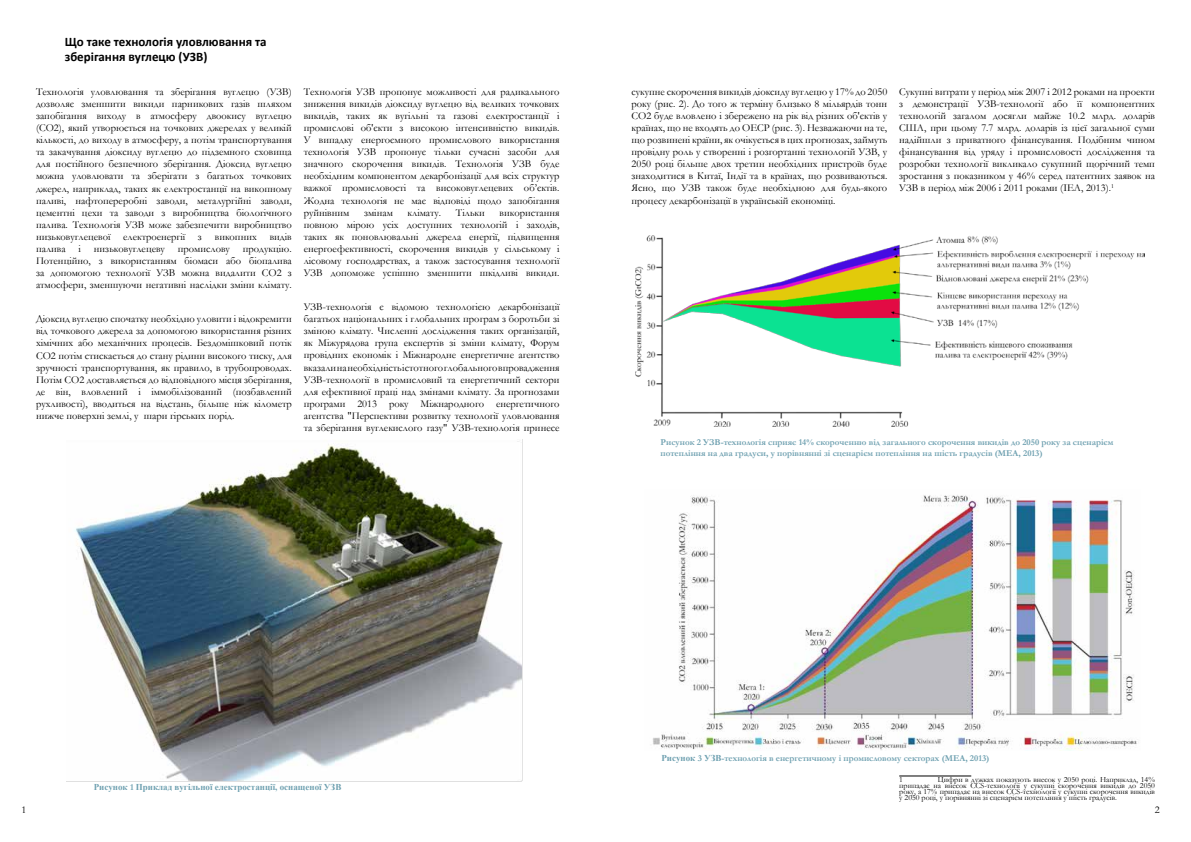
<style>
.page{position:relative;width:1191px;height:842px;background:#fff}
.page>*{position:absolute;margin:0;border:0;box-sizing:border-box;transform-origin:0 0}
.t1{font:700 13px/15px "Calibri";letter-spacing:-.005em;color:#000}
.t2{font:10.5px/12.1px "Garamond";color:#000;text-align:justify}
.t3{font:700 9px/10.8px "Garamond";color:#6ea0b0}
.t4{font:700 9px "Times New Roman";color:#6ea0b0}
.t5{font:8px/6px "Garamond";color:#000;text-align:justify}
.s1{font-family:"Garamond"}
.s2{font-family:"Times New Roman"}
</style>
<div class="page">
<img style="left:74px;top:441px;width:448px;height:340px">
<img style="left:653px;top:495px;width:484px;height:255px">
<hr style="left:899px;top:775px;width:72px;height:1px;background:#000">
<img style="left:635px;top:235px;width:509px;height:191px">
<p class="t1" style="left:65px;top:34px;width:203px">Що таке технологія уловлювання та зберігання вуглецю (УЗВ)</p>
<p class="t2" style="left:36px;top:85px;width:257px">Технологія уловлювання та зберігання вуглецю (УЗВ) дозволяє зменшити викиди парникових газів шляхом запобігання виходу в атмосферу двоокису вуглецю (CO2), який утворюється на точкових джерелах у великій кількості, до виходу в атмосферу, а потім транспортування та закачування діоксиду вуглецю до підземного сховища для постійного безпечного зберігання. Діоксид вуглецю можна уловлювати та зберігати з багатьох точкових джерел, наприклад, таких як електростанції на викопному паливі, нафтопереробні заводи, металургійні заводи, цементні цехи та заводи з виробництва біологічного палива. Технологія УЗВ може забезпечити виробництво низьковуглецевої електроенергії з викопних видів палива і низьковуглецеву промислову продукцію.<br>Потенційно, з використанням біомаси або біопалива за допомогою технології УЗВ можна видалити CO2 з атмосфери, зменшуючи негативні наслідки зміни клімату.</p>
<p class="t2" style="left:36px;top:313px;width:257px">Діоксид вуглецю спочатку необхідно уловити і відокремити від точкового джерела за допомогою використання різних хімічних або механічних процесів. Б ездомішковий потік СО 2 потім стискається до стану рідини високого тиску, для зручності транспортування, як правило, в трубопроводах.<br>Потім CO2 доставляється до відповідного місця зберігання, де він, вловлений і іммобілізований (позбавлений рухливості), вводиться на відстань, більше ніж кілометр нижче поверхні землі, у шари гірських порід.</p>
<p class="t2" style="left:304px;top:85px;width:257px">Технологія УЗВ пропонує можливості для радикального зниження викидів діоксиду вуглецю від великих точкових викидів, таких як вугільні та газові електростанції і промислові об'єкти з високою інтенсивністю викидів.<br>У випадку енергоємного промислового використання технологія УЗВ пропонує тільки сучасні засоби для значного скорочення викидів. Технологія УЗВ буде необхідним компонентом декарбонізації для всіх структур важкої промисловості та високовуглецевих об’єктів.<br>Жодна технологія не має відповіді щодо запобігання руйнівним</p>
<p class="t2" style="left:364px;top:206px;width:30px">змінам</p>
<p class="t2" style="left:407px;top:206px;width:79px">клімату. Тільки</p>
<p class="t2" style="left:304px;top:206px;width:258px;text-indent:196px">використання повною мірою усіх доступних технологій і заходів, таких як поновлювальні джерела енергії, підвищення енергоефективності, скорочення викидів у сільському і лісовому господарствах, а також застосування технології УЗВ допоможе успішно зменшити шкідливі викиди.</p>
<p class="t2" style="left:304px;top:301px;width:258px">УЗВ-технологія є відомою технологією декарбонізації багатьох національних і глобальних програм з боротьби зі зміною клімату. Численні дослідження таких організацій, як Міжурядова група експертів зі зміни клімату, Ф орум провідних економік і Міжнародне енергетичне агентство вказалинанеобхідністьістотногоглобальноговпровадження УЗВ-технології в промисловий та енергетичний сектори для ефективної праці над змінами клімату. За прогнозами програми 2013 року Міжнародного енергетичного агентства "Перспективи розвитку технології уловлювання та зберігання вуглекислого газу" УЗВ-технологія принесе</p>
<p class="t2" style="left:631px;top:85px;width:257px">сукупне скорочення викидів діоксиду вуглецю у 17% до 2050 року (рис. 2). До того ж терміну близько 8 мільярдів тонн CO2 буде вловлено і збережено на рік від різних об'єктів у країнах, що не входять до ОЕСР</p>
<p class="t2" style="left:631px;top:121px;width:257px;text-indent:140px">(рис. 3). Незважаючи на те, що розвинені країни, як очікується в цих прогнозах, займуть провідну роль у створенні і розгортанні технологій УЗВ, у 2050 році більше двох третин необхідних пристроїв буде знаходитися в Китаї, Індії та в країнах, що розвиваються.<br>Ясно, що УЗВ також буде необхідною для будь-якого процесу декарбонізації в українській економіці.</p>
<p class="t2" style="left:899px;top:85px;width:257px">Сукупні витрати у період між 2007 і 2012 роками на проекти з демонстрації УЗВ-технології або її компонентних технологій загалом досягли майже 10.2 млрд. доларів США</p>
<p class="t2" style="left:899px;top:121px;width:257px;text-indent:25px">, при цьому 7.7 млрд. доларів із цієї загальної суми надійшли з приватного фінансування. П одібним чином фінансування від уряду і промисловості дослідження та розробки технології викликало сукупний щорічний темп зростання з показником у 46% серед патентних заявок на УЗВ в період між 2006 і 2011 роками (IEA, 2013).<sup>1</sup></p>
<p class="t3" style="left:660px;top:437px;width:454px;text-indent:60px">-технологія сприяє 14% скороченню від загального скорочення викидів до 2050 року за сценарієм потепління на два градуси, у порівнянні зі сценарієм потепління на шість градусів (МEA, 2013)</p>
<p class="t3" style="left:660px;top:437px;width:50px">Рисунок 2 УЗВ</p>
<p class="t4" style="left:94px;top:781px;width:249px">Рисунок <span class="s1">1</span> Приклад вугільної електростанції, оснащеної УЗВ</p>
<p class="t3" style="left:661px;top:753px;width:329px"><span class="s2">Рисунок</span> 3 <span class="s2">УЗВ</span>-технологія в енергетичному і промисловому секторах (МЕА, 2013)</p>
<p class="t5" style="left:899px;top:776px;width:257px;text-indent:36px">Цифри в дужках показують внесок у 2050 році. Наприклад, 14% припадає на внесок CCS-технології у сукупні скорочення викидів до 2050 року, а 17% припадає на внесок CCS-технології у сукупні скорочення викидів у 2050 році, у порівнянні зі сценарієм потепління у шість градусів.</p>
<p class="t5" style="left:899px;top:776px;width:5px">1</p>
<p class="t2" style="left:22px;top:803px;width:6px">1</p>
<p class="t2" style="left:1155px;top:803px;width:6px">2</p>
</div>
